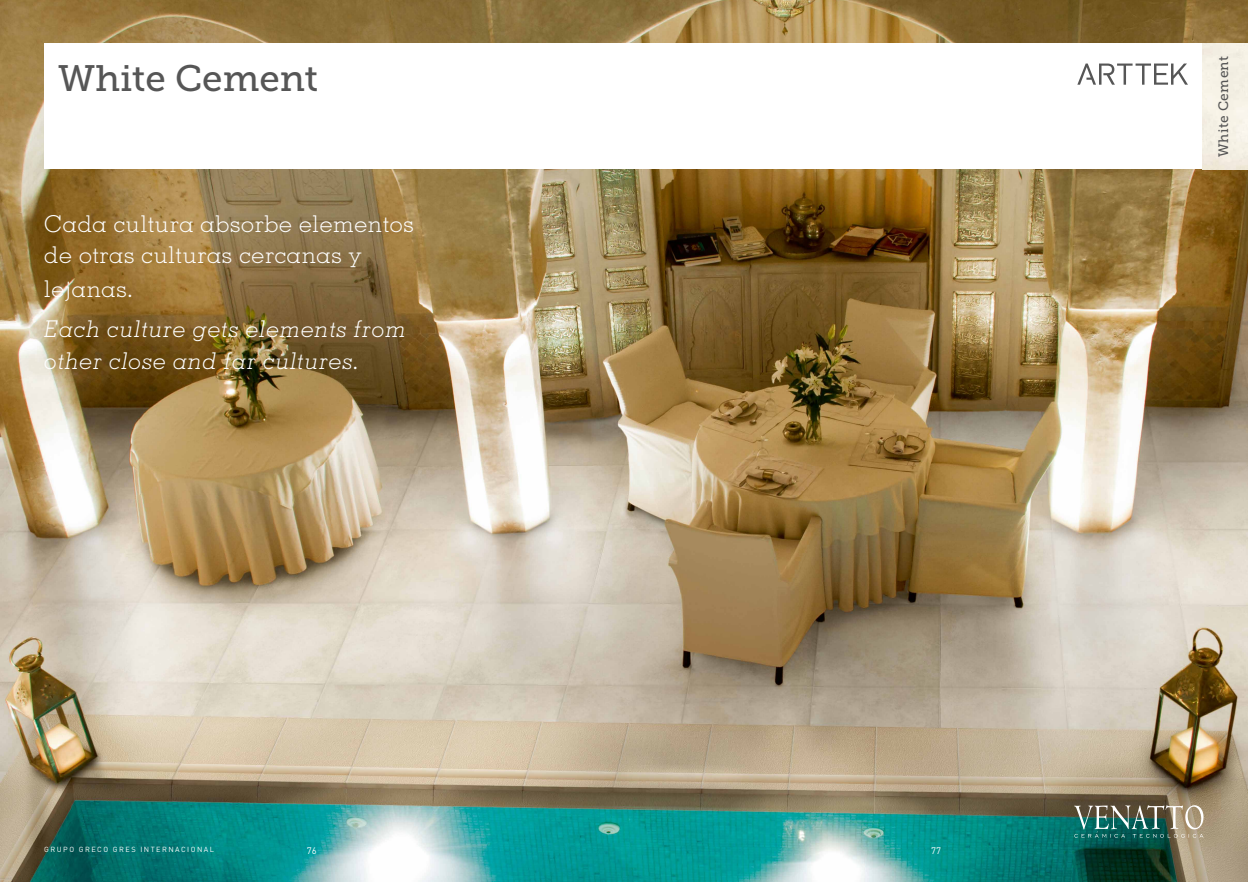
<style>
.page{position:relative;width:1248px;height:882px;background:#fff}
.page>*{position:absolute;margin:0;border:0;box-sizing:border-box;transform-origin:0 0}
.t1{font:36.7px "Museo Slab 500";color:#565656}
.t2{font:300 23.1px/31.4px "Memphis";letter-spacing:.03em;color:#fff}
.t3{font:italic 300 23.1px/31.4px "Memphis";letter-spacing:.03em;color:#fff}
.t4{font:13.6px "Museo Slab 500";letter-spacing:.03em;color:#565656}
.t5{font:9.4px "DIN Pro";color:#fff}
.t6{font:7.3px "DIN Pro";letter-spacing:.2em;color:#fff}
</style>
<div class="page">
<img style="left:0;top:0;width:1247px;height:882px">
<div style="left:44px;top:44px;width:1203px;height:125px;background:#fff"></div>
<svg style="left:1074px;top:805px;width:129px;height:32px;background:#658172"></svg>
<svg style="left:1077px;top:64px;width:110px;height:21px"></svg>
<h1 class="t1" style="left:58px;top:58px;width:261px">White Cement</h1>
<p class="t4" style="left:1215px;top:157px;width:102px;rotate:-90deg">White Cement</p>
<p class="t2" style="left:44px;top:208px;width:371px">Cada cultura absorbe elementos de otras culturas cercanas y</p>
<p class="t2" style="left:44px;top:273px;width:90px">lejanas.</p>
<p class="t3" style="left:44px;top:313px;width:363px">Each culture gets elements from other close and far cultures.</p>
<p class="t6" style="left:44px;top:844px;width:171px">GRUPO GRECO GRES INTERNACIONAL</p>
<p class="t5" style="left:307px;top:844px;width:11px">76</p>
<p class="t5" style="left:931px;top:844px;width:11px">77</p>
</div>
